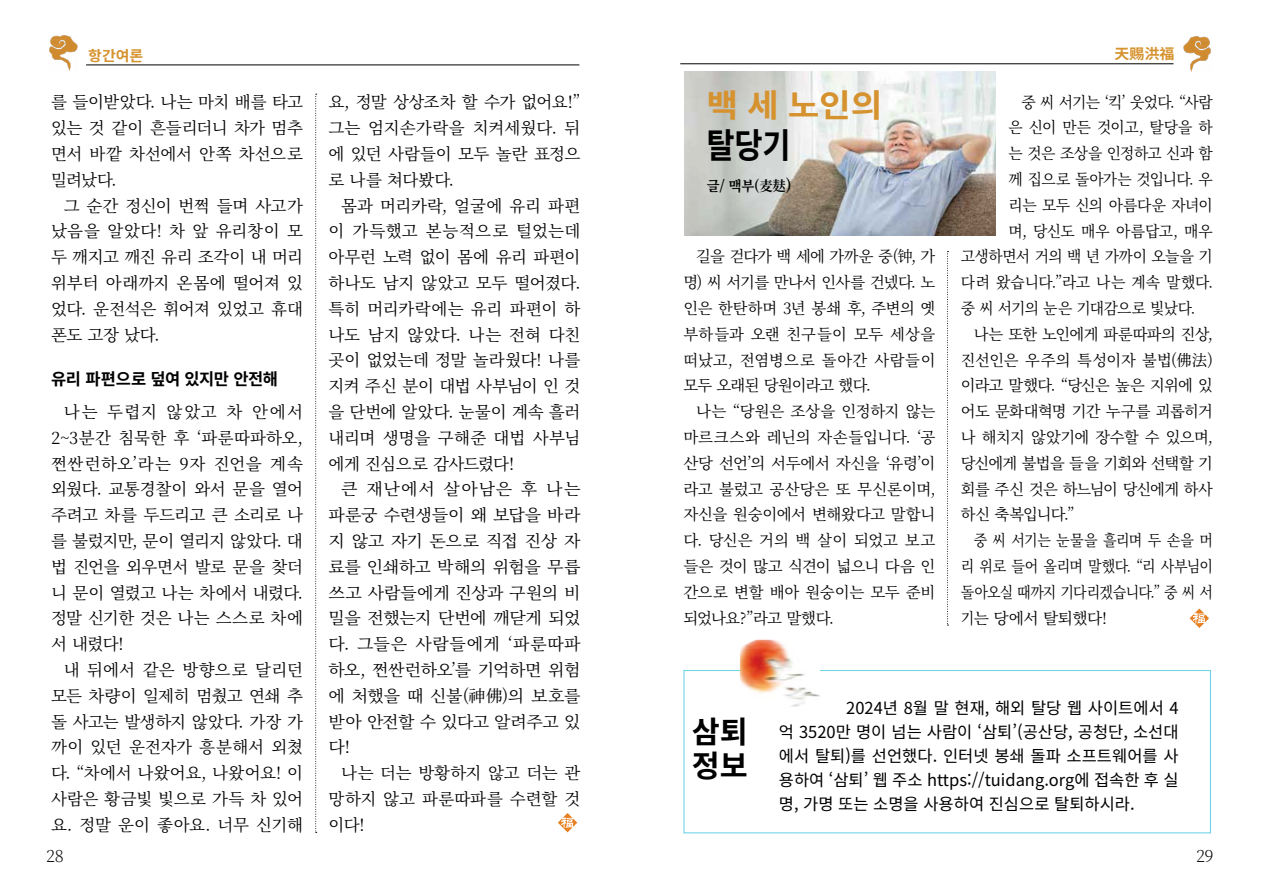
<style>
.page{position:relative;width:1263px;height:893px;background:#fff}
.page>*{position:absolute;margin:0;border:0;box-sizing:border-box;transform-origin:0 0}
.제목_고딕_좌측정렬{font:700 34.5px "Source Han Sans K";color:#000;scale:.89 1}
.제목_고딕_좌측정렬-2{font:700 32.1px "Source Han Sans K";color:#d5922e;scale:1.08 1}
.박스-제목{font:700 30.45px "Source Han Sans K";color:#000}
.본문{font:16.5px/25.8px "Source Han Serif K";letter-spacing:-.015em;color:#000;text-align:justify}
.박스-내용{font:16.5px/24px "Source Han Sans K";color:#000;text-align:justify}
.중간제목{font:700 16.5px "Source Han Sans K";letter-spacing:-.02em;color:#000}
.목차-레벨2{font:200 16.5px "Source Han Serif K";color:#000}
.본문-2{font:15.6px/25.8px "Source Han Serif K";letter-spacing:-.035em;color:#000;text-align:justify}
.본문-3{font:15.6px "Source Han Serif K";letter-spacing:-.035em;color:#000;scale:.95 1}
.본문-4{font:15.6px/25.8px "Source Han Serif K";letter-spacing:-.035em;color:#000;text-align:justify;scale:.9 1}
.본문-5{font:15.6px "Source Han Serif K";letter-spacing:-.01em;color:#000;scale:.95 1}
.본문-6{font:15.6px "Source Han Serif K";color:#000;scale:.95 1}
.위치표시{font:700 14.4px "Source Han Sans K";color:#d5922e;scale:1.04 1}
.제목_고딕_좌측정렬-3{font:700 13.95px "Source Han Serif K";color:#000;scale:.96 1}
.s1{font-size:15.3px}
</style>
<div class="page">
<img style="left:685px;top:72px;width:311px;height:163px">
<img style="left:1183px;top:37px;width:28px;height:35px">
<img style="left:49px;top:36px;width:29px;height:35px">
<hr style="left:86px;top:65px;width:493px;height:1px;background:#000">
<hr style="left:680px;top:64px;width:493px;height:1px;background:#000">
<svg style="left:558px;top:813px;width:19px;height:19px"></svg>
<svg style="left:1189px;top:608px;width:20px;height:20px"></svg>
<svg style="left:315px;top:94px;width:2px;height:739px"></svg>
<img style="left:740px;top:640px;width:80px;height:67px">
<svg style="left:947px;top:251px;width:1px;height:375px"></svg>
<p class="위치표시" style="left:88px;top:48px;width:55px">항간여론</p>
<p class="위치표시" style="left:1114px;top:46px;width:59px">天赐洪福</p>
<p class="본문" style="left:51px;top:90px;width:253px">를 들이받았다. 나는 마치 배를 타고 있는 것 같이 흔들리더니 차가 멈추 면서 바깥 차선에서 안쪽 차선으로 밀려났다.</p>
<p class="본문" style="left:51px;top:193px;width:253px;text-indent:13px">그 순간 정신이 번쩍 들며 사고가 났음을 알았다! 차 앞 유리창이 모 두 깨지고 깨진 유리 조각이 내 머리 위부터 아래까지 온몸에 떨어져 있 었다. 운전석은 휘어져 있었고 휴대 폰도 고장 났다.</p>
<p class="중간제목" style="left:51px;top:369px;width:229px">유리 파편으로 덮여 있지만 안전해</p>
<p class="본문" style="left:51px;top:399px;width:253px;text-indent:13px">나는 두렵지 않았고 차 안에서 2~3분간 침묵한 후 ‘파룬따파하오, 쩐싼런하오’라는 9자 진언을 계속 외웠다. 교통경찰이 와서 문을 열어 주려고 차를 두드리고 큰 소리로 나 를 불렀지만, 문이 열리지 않았다. 대 법 진언을 외우면서 발로 문을 찾더 니 문이 열렸고 나는 차에서 내렸다. 정말 신기한 것은 나는 스스로 차에 서 내렸다!</p>
<p class="본문" style="left:51px;top:657px;width:253px;text-indent:13px">내 뒤에서 같은 방향으로 달리던 모든 차량이 일제히 멈췄고 연쇄 추 돌 사고는 발생하지 않았다. 가장 가 까이 있던 운전자가 흥분해서 외쳤 다. “차에서 나왔어요, 나왔어요! 이 사람은 황금빛 빛으로 가득 차 있어 요. 정말 운이 좋아요. 너무 신기해</p>
<p class="본문" style="left:328px;top:90px;width:253px">요, 정말 상상조차 할 수가 없어요!” 그는 엄지손가락을 치켜세웠다. 뒤 에 있던 사람들이 모두 놀란 표정으 로 나를 쳐다봤다.</p>
<p class="본문" style="left:328px;top:193px;width:253px;text-indent:13px">몸과 머리카락, 얼굴에 유리 파편 이 가득했고 본능적으로 털었는데 아무런 노력 없이 몸에 유리 파편이 하나도 남지 않았고 모두 떨어졌다. 특히 머리카락에는 유리 파편이 하 나도 남지 않았다. 나는 전혀 다친 곳이 없었는데 정말 놀라웠다! 나를 지켜 주신 분이 대법 사부님이 인 것 을 단번에 알았다. 눈물이 계속 흘러 내리며 생명을 구해준 대법 사부님 에게 진심으로 감사드렸다!</p>
<p class="본문" style="left:328px;top:477px;width:253px;text-indent:13px">큰 재난에서 살아남은 후 나는 파룬궁 수련생들이 왜 보답을 바라 지 않고 자기 돈으로 직접 진상 자 료를 인쇄하고 박해의 위험을 무릅 쓰고 사람들에게 진상과 구원의 비 밀을 전했는지 단번에 깨닫게 되었 다. 그들은 사람들에게 ‘파룬따파 하오, 쩐싼런하오’를 기억하면 위험 에 처했을 때 신불(神佛)의 보호를 받아 안전할 수 있다고 알려주고 있 다!</p>
<p class="본문" style="left:328px;top:761px;width:253px;text-indent:13px">나는 더는 방황하지 않고 더는 관 망하지 않고 파룬따파를 수련할 것 이다!</p>
<p class="제목_고딕_좌측정렬-2" style="left:706px;top:87px;width:164px">백 세 노인의</p>
<p class="제목_고딕_좌측정렬" style="left:706px;top:126px;width:96px">탈당기</p>
<p class="제목_고딕_좌측정렬-3" style="left:707px;top:178px;width:90px">글/ 맥부(麦麸<span class="s1">)</span></p>
<p class="본문-2" style="left:683px;top:244px;width:253px;text-indent:13px">길을 걷다가 백 세에 가까운 중(钟, 가 명) 씨 서기를 만나서 인사를 건넸다. 노 인은 한탄하며 3년 봉쇄 후, 주변의 옛 부하들과 오랜 친구들이 모두 세상을 떠났고, 전염병으로 돌아간 사람들이 모두 오래된 당원이라고 했다.</p>
<p class="본문-2" style="left:683px;top:399px;width:253px;text-indent:13px">나는 “당원은 조상을 인정하지 않는 마르크스와 레닌의 자손들입니다. ‘공 산당 선언’의 서두에서 자신을 ‘유령’이 라고 불렀고 공산당은 또 무신론이며, 자신을 원숭이에서 변해왔다고 말합니 다. 당신은 거의 백 살이 되었고 보고 들은 것이 많고 식견이 넓으니 다음 인 간으로 변할 배아 원숭이는 모두 준비 되었나요?”라고 말했다.</p>
<p class="본문-3" style="left:1021px;top:93px;width:203px">중 씨 서기는 ‘킥’ 웃었다. “사람</p>
<p class="본문-5" style="left:1008px;top:119px;width:216px">은 신이 만든 것이고, 탈당을 하</p>
<p class="본문-3" style="left:1008px;top:145px;width:217px">는 것은 조상을 인정하고 신과 함</p>
<p class="본문-3" style="left:1008px;top:170px;width:216px">께 집으로 돌아가는 것입니다. 우</p>
<p class="본문-3" style="left:1008px;top:196px;width:217px">리는 모두 신의 아름다운 자녀이</p>
<p class="본문-5" style="left:1008px;top:222px;width:216px">며, 당신도 매우 아름답고, 매우</p>
<p class="본문-3" style="left:961px;top:248px;width:267px">고생하면서 거의 백 년 가까이 오늘을 기</p>
<p class="본문-6" style="left:961px;top:274px;width:267px">다려 왔습니다.”라고 나는 계속 말했다.</p>
<p class="본문-3" style="left:961px;top:299px;width:248px">중 씨 서기의 눈은 기대감으로 빛났다.</p>
<p class="본문-2" style="left:961px;top:321px;width:253px;text-indent:13px">나는 또한 노인에게 파룬따파의 진상, 진선인은 우주의 특성이자 불법(佛法) 이라고 말했다. “당신은 높은 지위에 있 어도 문화대혁명 기간 누구를 괴롭히거 나 해치지 않았기에 장수할 수 있으며, 당신에게 불법을 들을 기회와 선택할 기 회를 주신 것은 하느님이 당신에게 하사 하신 축복입니다.”</p>
<p class="본문-4" style="left:961px;top:528px;width:281px;text-indent:13px">중 씨 서기는 눈물을 흘리며 두 손을 머 리 위로 들어 올리며 말했다. “리 사부님이 돌아오실 때까지 기다리겠습니다.” 중 씨 서 기는 당에서 탈퇴했다!</p>
<p class="박스-제목" style="left:692px;top:714px;width:58px">삼퇴</p>
<p class="박스-제목" style="left:692px;top:749px;width:58px">정보</p>
<p class="박스-내용" style="left:779px;top:696px;width:401px;text-indent:67px">2024년 8월 말 현재, 해외 탈당 웹 사이트에서 4 억 3520만 명이 넘는 사람이 ‘삼퇴’(공산당, 공청단, 소선대 에서 탈퇴)를 선언했다. 인터넷 봉쇄 돌파 소프트웨어를 사 용하여 ‘삼퇴’ 웹 주소 https://tuidang.org에 접속한 후 실 명, 가명 또는 소명을 사용하여 진심으로 탈퇴하시라.</p>
<p class="목차-레벨2" style="left:46px;top:847px;width:19px">28</p>
<p class="목차-레벨2" style="left:1196px;top:847px;width:19px">29</p>
</div>
